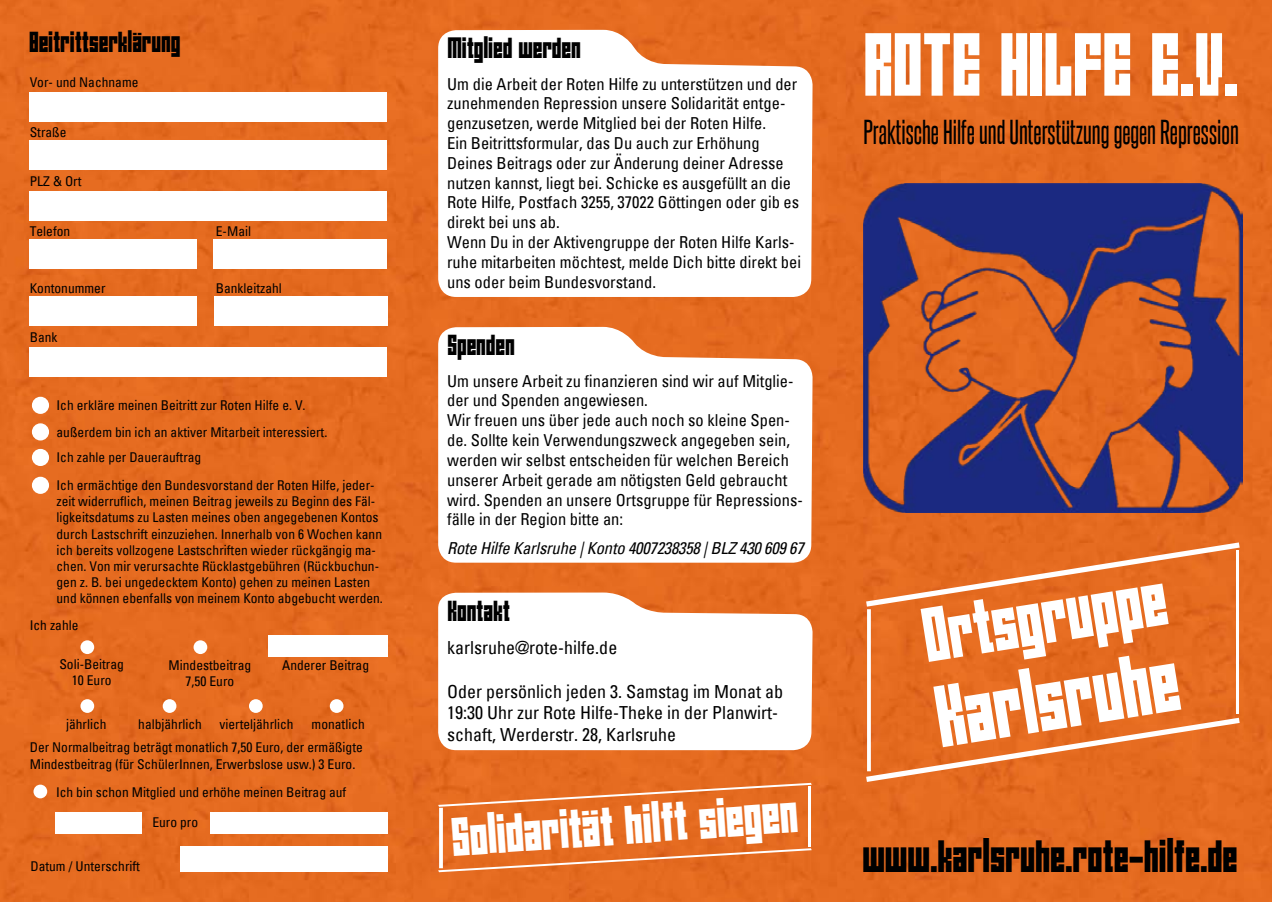
<style>
.page{position:relative;width:1272px;height:902px;background:#fff}
.page>*{position:absolute;margin:0;border:0;box-sizing:border-box;transform-origin:0 0}
.t1{font:73.5px "Angies New House";color:#fff}
.t2{font:72px "Angies New House";color:#fff}
.t3{font:63px "Angies New House";color:#fff}
.t4{font:45px "Angies New House";color:#fff}
.t5{font:37.5px "Angies New House";color:#000}
.t6{font:29.25px "Steelfish Rg";color:#000}
.t7{font:24px "Angies New House";color:#000}
.t8{font:condensed 18px/21.6px "Univers";color:#000}
.t9{font:condensed 16.5px/19.8px "Univers";color:#000}
.t10{font:italic condensed 16.5px "Univers";color:#000}
.t11{font:condensed 13.5px/16.2px "Univers";color:#000}
</style>
<div class="page">
<div style="left:0;top:0;width:1271px;height:901px;background:#e56b20"></div>
<svg style="left:438px;top:30px;width:374px;height:267px"></svg>
<svg style="left:438px;top:327px;width:374px;height:235px"></svg>
<svg style="left:438px;top:592px;width:374px;height:158px"></svg>
<svg style="left:438px;top:782px;width:373px;height:90px;background:#e5722b"></svg>
<hr style="left:807px;top:785px;width:3px;height:61px;background:#fff">
<img style="left:863px;top:183px;width:379px;height:329px">
<svg style="left:866px;top:542px;width:373px;height:239px;background:#e5722a"></svg>
<hr style="left:1235px;top:550px;width:3px;height:164px;background:#fff">
<div style="left:32px;top:423px;width:17px;height:17px;background:#fff;border-radius:50%"></div>
<div style="left:32px;top:449px;width:17px;height:17px;background:#fff;border-radius:50%"></div>
<div style="left:30px;top:92px;width:357px;height:30px;background:#fff"></div>
<div style="left:30px;top:140px;width:357px;height:30px;background:#fff"></div>
<div style="left:30px;top:191px;width:357px;height:30px;background:#fff"></div>
<div style="left:32px;top:396px;width:17px;height:18px;background:#fff;border-radius:50%"></div>
<div style="left:30px;top:296px;width:167px;height:29px;background:#fff"></div>
<div style="left:30px;top:347px;width:357px;height:29px;background:#fff"></div>
<div style="left:214px;top:296px;width:173px;height:30px;background:#fff"></div>
<div style="left:180px;top:846px;width:207px;height:26px;background:#fff"></div>
<div style="left:29px;top:239px;width:168px;height:30px;background:#fff"></div>
<div style="left:214px;top:239px;width:173px;height:30px;background:#fff"></div>
<div style="left:80px;top:699px;width:14px;height:13px;background:#fff;border-radius:50%"></div>
<div style="left:32px;top:476px;width:17px;height:18px;background:#fff;border-radius:50%"></div>
<div style="left:163px;top:699px;width:13px;height:13px;background:#fff;border-radius:50%"></div>
<div style="left:249px;top:699px;width:14px;height:13px;background:#fff;border-radius:50%"></div>
<div style="left:330px;top:699px;width:13px;height:13px;background:#fff;border-radius:50%"></div>
<div style="left:33px;top:784px;width:14px;height:14px;background:#fff;border-radius:50%"></div>
<div style="left:80px;top:640px;width:14px;height:14px;background:#fff;border-radius:50%"></div>
<div style="left:193px;top:640px;width:14px;height:14px;background:#fff;border-radius:50%"></div>
<div style="left:268px;top:635px;width:119px;height:22px;background:#fff"></div>
<div style="left:55px;top:812px;width:87px;height:21px;background:#fff"></div>
<div style="left:210px;top:812px;width:177px;height:21px;background:#fff"></div>
<h3 class="t7" style="left:30px;top:27px;width:153px">Beitrittserklärung</h3>
<p class="t11" style="left:30px;top:74px;width:110px">Vor- und Nachname</p>
<p class="t11" style="left:30px;top:124px;width:38px">Straße</p>
<p class="t11" style="left:30px;top:173px;width:53px">PLZ &amp; Ort</p>
<p class="t11" style="left:30px;top:223px;width:42px">Telefon</p>
<p class="t11" style="left:216px;top:223px;width:37px">E-Mail</p>
<p class="t11" style="left:30px;top:280px;width:77px">Kontonummer</p>
<p class="t11" style="left:216px;top:280px;width:67px">Bankleitzahl</p>
<p class="t11" style="left:30px;top:329px;width:29px">Bank</p>
<p class="t11" style="left:57px;top:392px;width:272px;line-height:26.1px">Ich erkläre meinen Beitritt zur Roten Hilfe e. V. außerdem bin ich an aktiver Mitarbeit interessiert.<br>Ich zahle per Dauerauftrag</p>
<p class="t11" style="left:57px;top:477px;width:328px">Ich ermächtige den Bundesvorstand der Roten Hilfe, jeder&shy;zeit widerruflich, meinen Beitrag jeweils zu Beginn des Fäl&shy;ligkeitsdatums zu Lasten meines oben angegebenen Kontos durch Lastschrift einzuziehen. Innerhalb von 6 Wochen kann ich bereits vollzogene Lastschriften wieder rückgängig ma&shy;chen. Von mir verursachte Rücklastgebühren (Rückbuchun&shy;gen z. B. bei ungedecktem Konto) gehen zu meinen Lasten und können ebenfalls von meinem Konto abgebucht werden.</p>
<p class="t11" style="left:30px;top:616px;width:50px">Ich zahle</p>
<p class="t11" style="left:59px;top:656px;width:66px;text-align:center">Soli-Beitrag<br>10 Euro</p>
<p class="t11" style="left:169px;top:656px;width:84px;text-align:center">Mindestbeitrag<br>7,50 Euro</p>
<p class="t11" style="left:282px;top:656px;width:88px">Anderer Beitrag</p>
<p class="t11" style="left:66px;top:715px;width:42px">jährlich</p>
<p class="t11" style="left:138px;top:715px;width:65px">halbjährlich</p>
<p class="t11" style="left:219px;top:715px;width:76px">vierteljährlich</p>
<p class="t11" style="left:30px;top:711px;width:336px;line-height:24px;text-align:right">monatlich<br>Der Normalbeitrag beträgt monatlich 7,50 Euro, der ermäßigte</p>
<p class="t11" style="left:56px;top:749px;width:301px;line-height:28px;text-indent:-26px">Mindestbeitrag (für SchülerInnen, Erwerbslose usw.) 3 Euro.<br>Ich bin schon Mitglied und erhöhe meinen Beitrag auf</p>
<p class="t11" style="left:30px;top:857px;width:111px">Datum / Unterschrift</p>
<p class="t11" style="left:152px;top:814px;width:47px">Euro pro</p>
<h3 class="t7" style="left:448px;top:33px;width:135px">Mitglied werden</h3>
<p class="t9" style="left:447px;top:74px;width:355px">Um die Arbeit der Roten Hilfe zu unterstützen und der zunehmenden Repression unsere Solidarität entge&shy;genzusetzen, werde Mitglied bei der Roten Hilfe.<br>Ein Beitrittsformular, das Du auch zur Erhöhung Deines Beitrags oder zur Änderung deiner Adresse nutzen kannst, liegt bei. Schicke es ausgefüllt an die Rote Hilfe, Postfach 3255, 37022 Göttingen oder gib es direkt bei uns ab.<br>Wenn Du in der Aktivengruppe der Roten Hilfe Karls&shy;ruhe mitarbeiten möchtest, melde Dich bitte direkt bei uns oder beim Bundesvorstand.</p>
<h3 class="t7" style="left:448px;top:330px;width:69px">Spenden</h3>
<p class="t9" style="left:447px;top:371px;width:357px">Um unsere Arbeit zu finanzieren sind wir auf Mitglie&shy;der und Spenden angewiesen.<br>Wir freuen uns über jede auch noch so kleine Spen&shy;de. Sollte kein Verwendungszweck angegeben sein, werden wir selbst entscheiden für welchen Bereich unserer Arbeit gerade am nötigsten Geld gebraucht wird. Spenden an unsere Ortsgruppe für Repressions&shy;fälle in der Region bitte an:</p>
<p class="t10" style="left:447px;top:537px;width:362px">RoteHilfeKarlsruhe|Konto4007238358|BLZ43060967</p>
<h3 class="t7" style="left:448px;top:596px;width:64px">Kontakt</h3>
<h3 class="t8" style="left:447px;top:637px;width:172px">karlsruhe@rote-hilfe.de</h3>
<h3 class="t8" style="left:447px;top:680px;width:337px">Oder persönlich jeden 3. Samstag im Monat ab<br>19:30 Uhr zur Rote Hilfe-Theke in der Planwirt&shy;schaft, Werderstr. 28, Karlsruhe</h3>
<h3 class="t4" style="left:451px;top:809px;width:348px;rotate:-4deg">Solidarität hilft siegen</h3>
<h1 class="t1" style="left:865px;top:20px;width:376px">ROTE HILFE E.V.</h1>
<h3 class="t6" style="left:863px;top:114px;width:377px">Praktische Hilfe und Unterstützung gegen Repression</h3>
<h3 class="t3" style="left:918px;top:598px;width:247px;rotate:-9deg">Ortsgruppe</h3>
<h2 class="t2" style="left:931px;top:674px;width:246px;rotate:-9deg">Karlsruhe</h2>
<h3 class="t5" style="left:863px;top:833px;width:376px">www.karlsruhe.rote-hilfe.de</h3>
</div>
